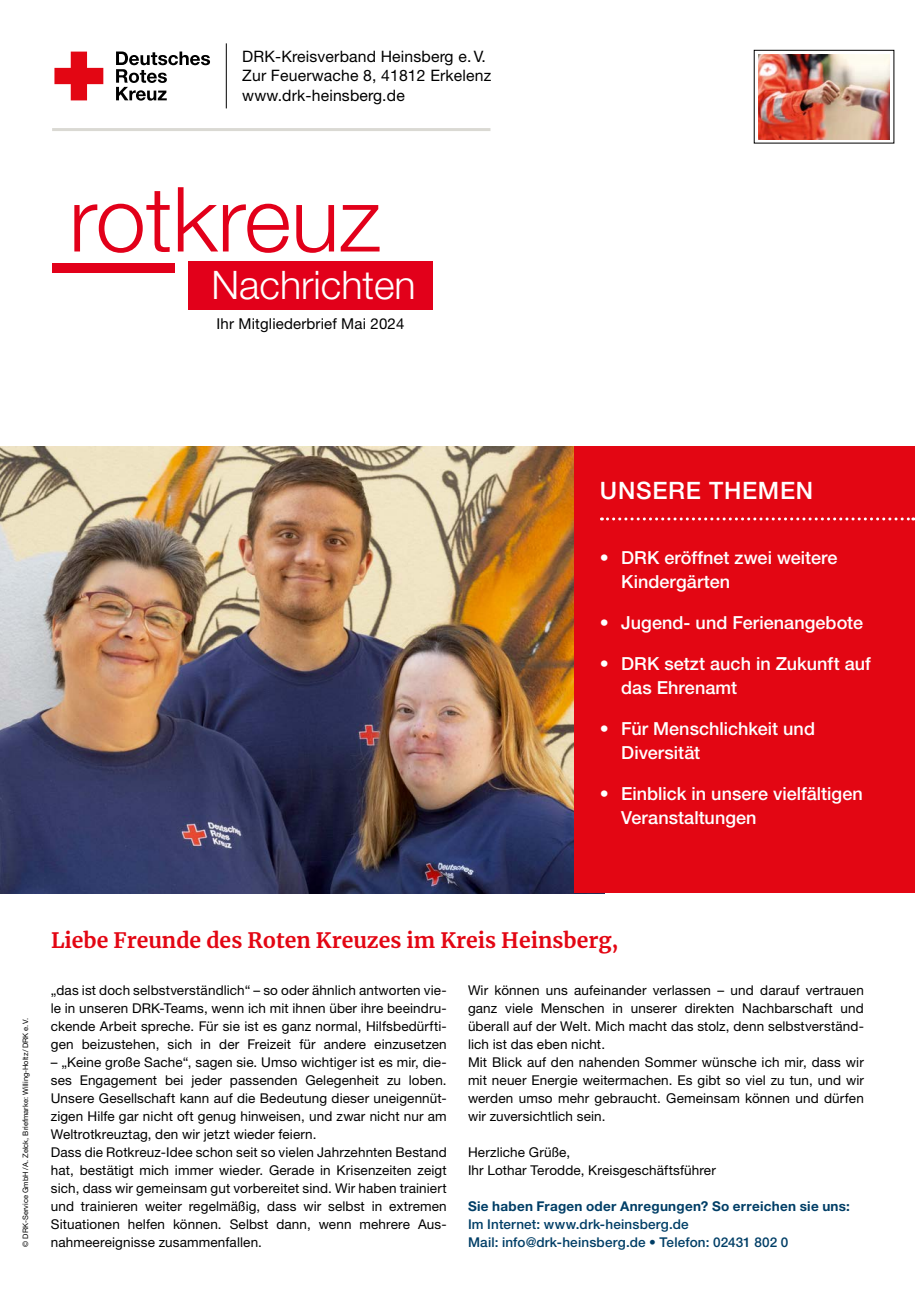
<style>
.page{position:relative;width:915px;height:1297px;background:#fff}
.page>*{position:absolute;margin:0;border:0;box-sizing:border-box;transform-origin:0 0}
.t1{font:300 90px "Helvetica Neue LT Std";color:#e2001a}
.t2{font:300 39.3px "Helvetica Neue LT Pro";color:#fff}
.t3{font:500 24px "Helvetica Neue LT Pro";letter-spacing:.03em;color:#fff}
.t4{font:700 21px "Merriweather";color:#e30613}
.t5{font:500 18px/24px "Helvetica Neue LT Pro";color:#fff}
.t6{font:15.75px "Helvetica Neue LT Pro";letter-spacing:.01em;color:#000}
.t7{font:15px "Helvetica Neue LT Pro";letter-spacing:.01em;color:#000}
.MGB_Copy{font:13.5px/18px "Helvetica Neue LT Pro";letter-spacing:.01em;color:#000;text-align:justify}
.MGB_Info{font:500 13.5px "Helvetica Neue LT Pro";letter-spacing:.01em;color:#003e66}
.MGB_Info-2{font:700 13.5px "Helvetica Neue LT Pro";letter-spacing:.02em;color:#003e66}
.MGB_Fotocredits{font:7.5px "Helvetica Neue LT Pro";color:#000}
</style>
<div class="page">
<img style="left:0;top:446px;width:574px;height:447px">
<svg style="left:54px;top:52px;width:49px;height:48px"></svg>
<svg style="left:116px;top:52px;width:94px;height:49px"></svg>
<hr style="left:52px;top:128px;width:438px;height:3px;background:#dad9d3">
<hr style="left:226px;top:43px;width:1px;height:65px;background:#000">
<div style="left:188px;top:261px;width:244px;height:49px;background:#e2001a"></div>
<div style="left:52px;top:263px;width:122px;height:9px;background:#e2001a"></div>
<div style="left:753px;top:50px;width:140px;height:93px;border:1px solid #000"></div>
<div style="left:574px;top:446px;width:340px;height:447px;background:#e30613"></div>
<svg style="left:601px;top:517px;width:312px;height:3px"></svg>
<img style="left:758px;top:54px;width:131px;height:85px">
<p class="t6" style="left:242px;top:47px;width:245px">DRK-Kreisverband Heinsberg e.V.</p>
<p class="t6" style="left:242px;top:66px;width:250px">Zur Feuerwache 8, 41812 Erkelenz</p>
<p class="t6" style="left:242px;top:85px;width:164px">www.drk-heinsberg.de</p>
<p class="t1" style="left:69px;top:164px;width:313px">rotkreuz</p>
<p class="t2" style="left:211px;top:261px;width:206px">Nachrichten</p>
<p class="t7" style="left:216px;top:314px;width:189px">Ihr Mitgliederbrief Mai 2024</p>
<p class="t3" style="left:599px;top:476px;width:215px">UNSERE THEMEN</p>
<p class="t5" style="left:621px;top:545px;width:218px;text-indent:-21px">• DRK eröffnet zwei weitere<br>Kindergärten</p>
<p class="t5" style="left:599px;top:610px;width:264px">• Jugend- und Ferienangebote</p>
<p class="t5" style="left:621px;top:651px;width:251px;text-indent:-21px">• DRK setzt auch in Zukunft auf das Ehrenamt</p>
<p class="t5" style="left:621px;top:716px;width:195px;text-indent:-21px">• Für Menschlichkeit und<br>Diversität</p>
<p class="t5" style="left:621px;top:781px;width:243px;text-indent:-21px">• Einblick in unsere vielfältigen<br>Veranstaltungen</p>
<p class="MGB_Fotocredits" style="left:21px;top:1247px;width:230px;rotate:-90deg">© DRK-Service GmbH/A. Zelck, Briefmarke: Willing-Holtz /DRK e.V.</p>
<p class="t4" style="left:51px;top:925px;width:569px">Liebe Freunde des Roten Kreuzes im Kreis Heinsberg,</p>
<p class="MGB_Copy" style="left:51px;top:980px;width:397px">„das ist doch selbstverständlich“ – so oder ähnlich antworten vie&shy;le in unseren DRK-Teams, wenn ich mit ihnen über ihre beeindru&shy;ckende Arbeit spreche. Für sie ist es ganz normal, Hilfsbedürfti&shy;gen beizustehen, sich in der Freizeit für andere einzusetzen</p>
<p class="MGB_Copy" style="left:51px;top:1052px;width:397px">– „Keine große Sache“, sagen sie. Umso wichtiger ist es mir, die&shy;ses Engagement bei jeder passenden Gelegenheit zu loben.<br>Unsere Gesellschaft kann auf die Bedeutung dieser uneigennüt&shy;zigen Hilfe gar nicht oft genug hinweisen, und zwar nicht nur am Weltrotkreuztag, den wir jetzt wieder feiern.</p>
<p class="MGB_Copy" style="left:51px;top:1142px;width:397px">Dass die Rotkreuz-Idee schon seit so vielen Jahrzehnten Bestand hat, bestätigt mich immer wieder. Gerade in Krisenzeiten zeigt sich, dass wir gemeinsam gut vorbereitet sind. Wir haben trainiert und trainieren weiter regelmäßig, dass wir selbst in extremen Situationen helfen können. Selbst dann, wenn mehrere Aus&shy;nahmeereignisse zusammenfallen.</p>
<p class="MGB_Copy" style="left:468px;top:980px;width:397px">Wir können uns aufeinander verlassen – und darauf vertrauen ganz viele Menschen in unserer direkten Nachbarschaft und überall auf der Welt. Mich macht das stolz, denn selbstverständ&shy;lich ist das eben nicht.</p>
<p class="MGB_Copy" style="left:468px;top:1052px;width:397px">Mit Blick auf den nahenden Sommer wünsche ich mir, dass wir mit neuer Energie weitermachen. Es gibt so viel zu tun, und wir werden umso mehr gebraucht. Gemeinsam können und dürfen wir zuversichtlich sein.</p>
<p class="MGB_Copy" style="left:468px;top:1142px;width:104px">Herzliche Grüße,</p>
<p class="MGB_Copy" style="left:468px;top:1160px;width:249px">Ihr Lothar Terodde, Kreisgeschäftsführer</p>
<p class="MGB_Info-2" style="left:468px;top:1197px;width:383px">Sie haben Fragen oder Anregungen? So erreichen sie uns:</p>
<p class="MGB_Info" style="left:468px;top:1216px;width:222px">Im Internet: www.drk-heinsberg.de</p>
<p class="MGB_Info" style="left:468px;top:1234px;width:322px">Mail: info@drk-heinsberg.de • Telefon: 02431 802 0</p>
</div>
